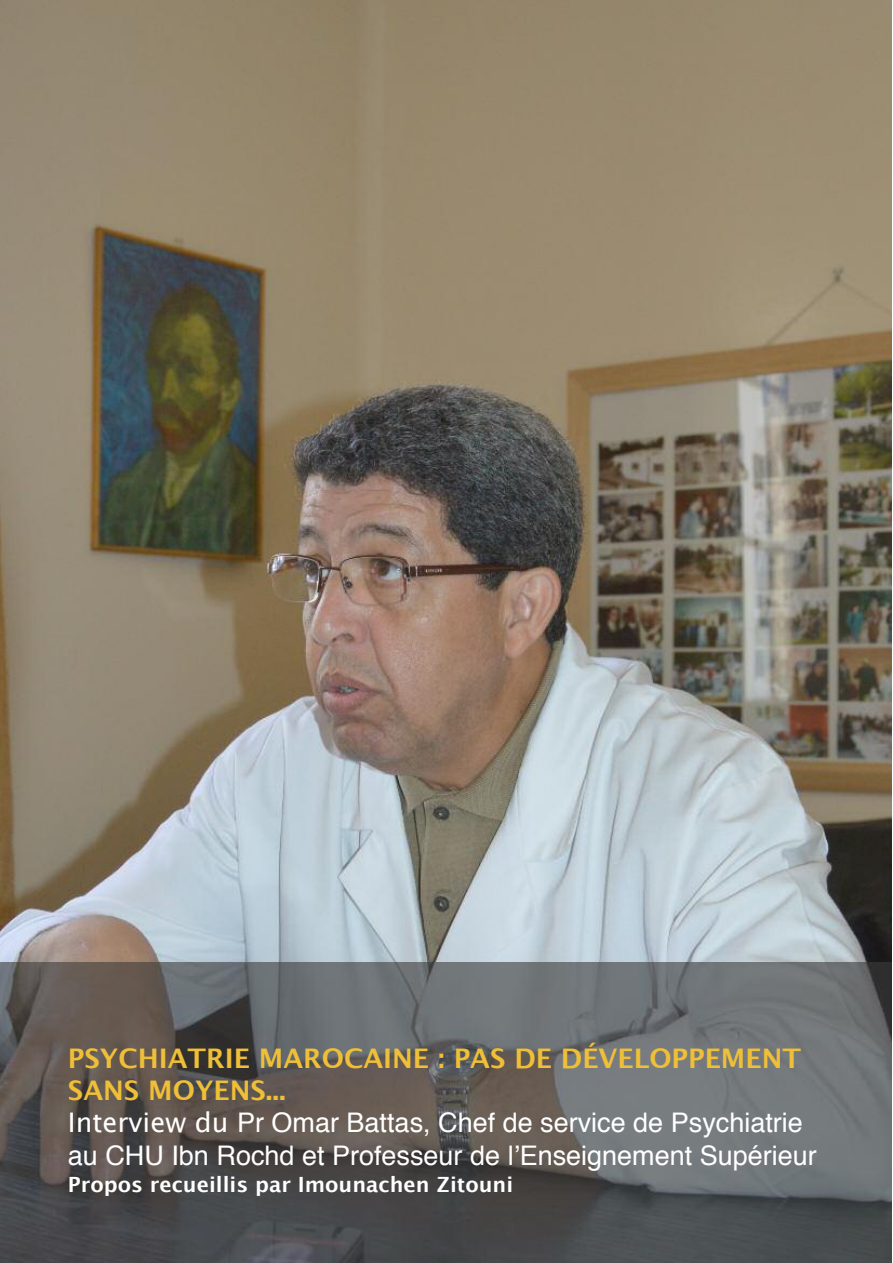
<style>
.page{position:relative;width:893px;height:1263px;background:#fff}
.page>*{position:absolute;margin:0;border:0;box-sizing:border-box;transform-origin:0 0}
.t1{font:27px/32.4px "Helvetica";color:#fff}
.t2{font:700 27px/32.4px "Lucida Grande";color:#efbf37}
.t3{font:700 21px "Lucida Grande";color:#fff}
.s1{font-family:"Lucida Grande"}
</style>
<div class="page">
<img style="left:0;top:0;width:892px;height:963px">
<hr style="left:892px;top:963px;width:1px;height:300px;background:#8a8a8a">
<img style="left:0;top:963px;width:892px;height:300px">
<p class="t2" style="left:68px;top:1041px;width:735px">PSYChIATRIE MAROCAINE : PAS DE DÉVELOPPEMENT<br>SANS MOYENS...</p>
<p class="t1" style="left:68px;top:1109px;width:750px"><span class="s1">Interview du</span> Pr Omar Battas, Chef de service de Psychiatrie au CHU Ibn Rochd et Professeur de l’Enseignement Supérieur</p>
<p class="t3" style="left:68px;top:1172px;width:447px">Propos recueillis par Imounachen Zitouni</p>
</div>
